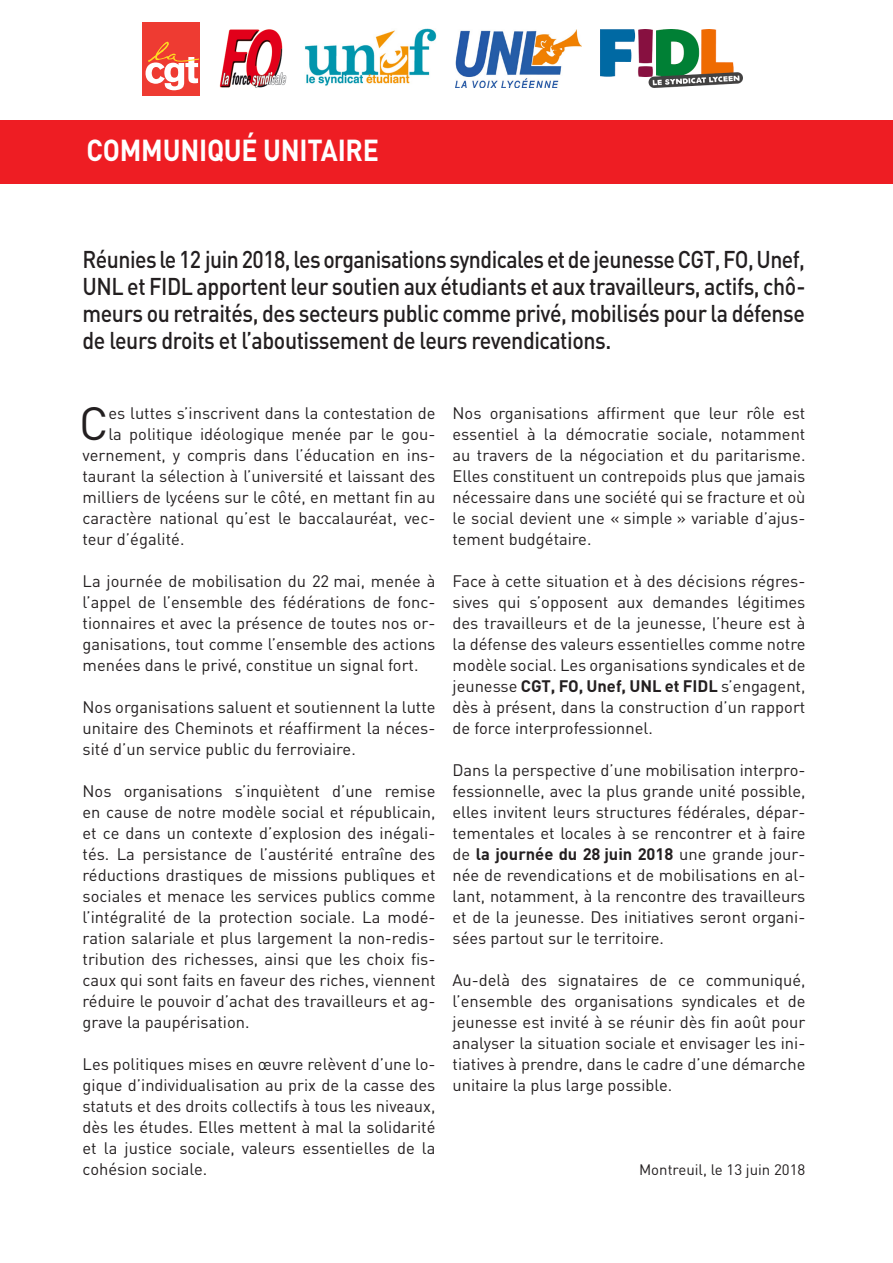
<style>
.page{position:relative;width:893px;height:1263px;background:#fff}
.page>*{position:absolute;margin:0;border:0;box-sizing:border-box;transform-origin:0 0}
.t1{font:46.05px "DIN";color:#231f20}
.t2{font:700 30px "DIN";letter-spacing:-.01em;color:#fff;scale:.89 1}
.t3{font:500 24px/27px "DIN";letter-spacing:-.02em;color:#231f20;text-align:justify;scale:.89 1}
.t4{font:16.5px/21px "DIN";color:#231f20;text-align:justify}
.t5{font:15px "DIN";color:#231f20}
.s1{font-weight:700}
</style>
<div class="page">
<div style="left:0;top:120px;width:893px;height:63px;background:#ee1d23"></div>
<div style="left:143px;top:22px;width:57px;height:74px;background:#ee3b32"></div>
<svg style="left:146px;top:42px;width:53px;height:48px"></svg>
<img style="left:219px;top:29px;width:68px;height:59px">
<img style="left:305px;top:29px;width:132px;height:57px">
<img style="left:456px;top:29px;width:125px;height:58px">
<img style="left:600px;top:29px;width:143px;height:58px">
<h2 class="t2" style="left:87px;top:130px;width:330px">COMMUNIQUÉ UNITAIRE</h2>
<p class="t3" style="left:83px;top:245px;width:814px">Réunies le 12 juin 2018, les organisations syndicales et de jeunesse CGT, FO, Unef, UNL et FIDL apportent leur soutien aux étudiants et aux travailleurs, actifs, chô&shy;meurs ou retraités, des secteurs public comme privé, mobilisés pour la défense de leurs droits et l’aboutissement de leurs revendications.</p>
<h1 class="t1" style="left:79px;top:394px;width:31px">C</h1>
<p class="t4" style="left:108px;top:402px;width:329px">es luttes s’inscrivent dans la contestation de</p>
<p class="t4" style="left:108px;top:423px;width:329px">la politique idéologique menée par le gou-</p>
<p class="t4" style="left:83px;top:444px;width:354px">vernement, y compris dans l’éducation en ins-</p>
<p class="t4" style="left:83px;top:465px;width:354px">taurant la sélection à l’université et laissant des</p>
<p class="t4" style="left:83px;top:486px;width:354px">milliers de lycéens sur le côté, en mettant fin au</p>
<p class="t4" style="left:83px;top:507px;width:354px">caractère national qu’est le baccalauréat, vec-</p>
<p class="t4" style="left:83px;top:528px;width:103px">teur d’égalité.</p>
<p class="t4" style="left:83px;top:570px;width:354px">La journée de mobilisation du 22 mai, menée à l’appel de l’ensemble des fédérations de fonc&shy;tionnaires et avec la présence de toutes nos or&shy;ganisations, tout comme l’ensemble des actions menées dans le privé, constitue un signal fort.</p>
<p class="t4" style="left:83px;top:696px;width:354px">Nos organisations saluent et soutiennent la lutte unitaire des Cheminots et réaffirment la néces&shy;sité d’un service public du ferroviaire.</p>
<p class="t4" style="left:83px;top:780px;width:354px">Nos organisations s’inquiètent d’une remise en cause de notre modèle social et républicain, et ce dans un contexte d’explosion des inégali&shy;tés. La persistance de l’austérité entraîne des réductions drastiques de missions publiques et sociales et menace les services publics comme l’intégralité de la protection sociale. La modé&shy;ration salariale et plus largement la non-redis&shy;tribution des richesses, ainsi que les choix fis&shy;caux qui sont faits en faveur des riches, viennent réduire le pouvoir d’achat des travailleurs et ag&shy;grave la paupérisation.</p>
<p class="t4" style="left:83px;top:1053px;width:354px">Les politiques mises en œuvre relèvent d’une lo&shy;gique d’individualisation au prix de la casse des statuts et des droits collectifs à tous les niveaux, dès les études. Elles mettent à mal la solidarité et la justice sociale, valeurs essentielles de la cohésion sociale.</p>
<p class="t4" style="left:452px;top:402px;width:354px">Nos organisations affirment que leur rôle est essentiel à la démocratie sociale, notamment au travers de la négociation et du paritarisme.<br>Elles constituent un contrepoids plus que jamais nécessaire dans une société qui se fracture et où le social devient une « simple » variable d’ajus&shy;tement budgétaire.</p>
<p class="t4" style="left:452px;top:570px;width:354px">Face à cette situation et à des décisions régres&shy;sives qui s’opposent aux demandes légitimes des travailleurs et de la jeunesse, l’heure est à la défense des valeurs essentielles comme notre modèle social. Les organisations syndicales et de jeunesse <span class="s1">CGT, FO, Unef, UNL et FIDL</span> s’engagent, dès à présent, dans la construction d’un rapport de force interprofessionnel.</p>
<p class="t4" style="left:452px;top:759px;width:354px">Dans la perspective d’une mobilisation interpro&shy;fessionnelle, avec la plus grande unité possible, elles invitent leurs structures fédérales, dépar&shy;tementales et locales à se rencontrer et à faire de <span class="s1">la journée du 28 juin 2018</span> une grande jour&shy;née de revendications et de mobilisations en al&shy;lant, notamment, à la rencontre des travailleurs et de la jeunesse. Des initiatives seront organi&shy;sées partout sur le territoire.</p>
<p class="t4" style="left:452px;top:969px;width:354px">Au-delà des signataires de ce communiqué, l’ensemble des organisations syndicales et de jeunesse est invité à se réunir dès fin août pour analyser la situation sociale et envisager les ini&shy;tiatives à prendre, dans le cadre d’une démarche unitaire la plus large possible.</p>
<p class="t5" style="left:639px;top:1160px;width:168px">Montreuil, le 13 juin 2018</p>
</div>
